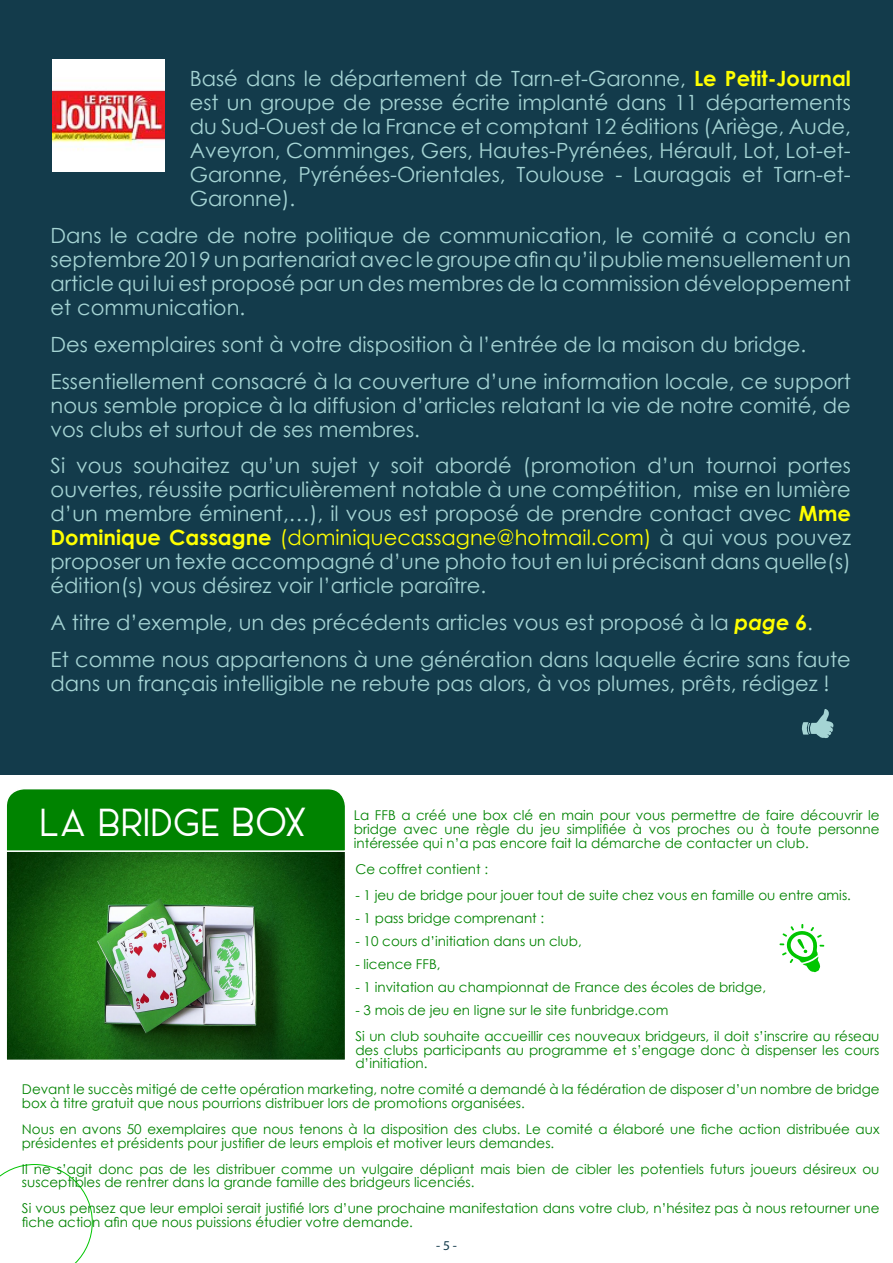
<style>
.page{position:relative;width:893px;height:1263px;background:#fff}
.page>*{position:absolute;margin:0;border:0;box-sizing:border-box;transform-origin:0 0}
.t1{font:39px "AL Le PORSCHE Personal Use Only";letter-spacing:.01em;color:#fff}
.Bulleted_List{font:21px/24px "Century Gothic";color:#a5d4d4;text-align:justify}
.Page_Text{font:13.5px/13.6px "Century Gothic";color:#008300}
.Bulleted_List-2{font:13.5px/13.6px "Century Gothic";color:#008300;text-align:justify}
.Bulleted_List-3{font:13.5px "Myriad Pro";color:#133b4b}
.s1{font-weight:700;color:#ff0}
.s2{color:#ff0}
.s3{font-weight:700;font-style:italic;color:#ff0}
.s4{font-size:40.5px}
</style>
<div class="page">
<div style="left:0;top:0;width:893px;height:774px;background:#133b4b"></div>
<svg style="left:801px;top:709px;width:33px;height:29px"></svg>
<img style="left:53px;top:60px;width:111px;height:111px">
<svg style="left:779px;top:924px;width:45px;height:48px"></svg>
<svg style="left:0;top:1164px;width:93px;height:99px"></svg>
<img style="left:8px;top:853px;width:335px;height:205px">
<div style="left:5px;top:850px;width:341px;height:211px;border:2px solid #fff"></div>
<svg style="left:5px;top:789px;width:341px;height:64px;background:#0b870b"></svg>
<p class="Bulleted_List" style="left:190px;top:66px;width:663px">Basé dans le département de Tarn-et-Garonne, <span class="s1">Le Petit-Journal </span>est un groupe de presse écrite implanté dans 11 départements du Sud-Ouest de la France et comptant 12 éditions (Ariège, Aude, Aveyron, Comminges, Gers, Hautes-Pyrénées, Hérault, Lot, Lot-et-Garonne, Pyrénées-Orientales, Toulouse - Lauragais et Tarn-et-Garonne).</p>
<p class="Bulleted_List" style="left:51px;top:223px;width:802px">Dans le cadre de notre politique de communication, le comité a conclu en septembre 2019 un partenariat avec le groupe afin qu’il publie mensuellement un article qui lui est proposé par un des membres de la commission développement et communication.</p>
<p class="Bulleted_List" style="left:51px;top:332px;width:757px">Des exemplaires sont à votre disposition à l’entrée de la maison du bridge.</p>
<p class="Bulleted_List" style="left:51px;top:369px;width:802px">Essentiellement consacré à la couverture d’une information locale, ce support nous semble propice à la diffusion d’articles relatant la vie de notre comité, de vos clubs et surtout de ses membres.</p>
<p class="Bulleted_List" style="left:51px;top:453px;width:802px">Si vous souhaitez qu’un sujet y soit abordé (promotion d’un tournoi portes ouvertes, réussite particulièrement notable à une compétition, mise en lumière d’un membre éminent,…), il vous est proposé de prendre contact avec <span class="s1">Mme Dominique Cassagne</span> <span class="s2">(dominiquecassagne@hotmail.com)</span> à qui vous pouvez proposer un texte accompagné d’une photo tout en lui précisant dans quelle(s) édition(s) vous désirez voir l’article paraître.</p>
<p class="Bulleted_List" style="left:51px;top:610px;width:764px">A titre d’exemple, un des précédents articles vous est proposé à la <span class="s3">page 6</span>.</p>
<p class="Bulleted_List" style="left:51px;top:647px;width:802px">Et comme nous appartenons à une génération dans laquelle écrire sans faute dans un français intelligible ne rebute pas alors, à vos plumes, prêts, rédigez !</p>
<p class="t1" style="left:42px;top:801px;width:269px">LA BRIDGE <span class="s4">BOX</span></p>
<p class="Bulleted_List-2" style="left:354px;top:808px;width:527px">La FFB a créé une box clé en main pour vous permettre de faire découvrir le bridge avec une règle du jeu simplifiée à vos proches ou à toute personne intéressée qui n’a pas encore fait la démarche de contacter un club.</p>
<p class="Page_Text" style="left:355px;top:862px;width:134px">Ce coffret contient :</p>
<p class="Page_Text" style="left:355px;top:888px;width:497px">- 1 jeu de bridge pour jouer tout de suite chez vous en famille ou entre amis.</p>
<p class="Page_Text" style="left:355px;top:911px;width:190px">- 1 pass bridge comprenant :</p>
<p class="Page_Text" style="left:355px;top:934px;width:228px">- 10 cours d’initiation dans un club,</p>
<p class="Page_Text" style="left:355px;top:957px;width:87px">- licence FFB,</p>
<p class="Page_Text" style="left:355px;top:980px;width:412px">- 1 invitation au championnat de France des écoles de bridge,</p>
<p class="Page_Text" style="left:355px;top:1003px;width:315px">- 3 mois de jeu en ligne sur le site funbridge.com</p>
<p class="Page_Text" style="left:355px;top:1029px;width:526px;text-align:justify">Si un club souhaite accueillir ces nouveaux bridgeurs, il doit s’inscrire au réseau des clubs participants au programme et s’engage donc à dispenser les cours d’initiation.</p>
<p class="Page_Text" style="left:22px;top:1082px;width:859px">Devant le succès mitigé de cette opération marketing, notre comité a demandé à la fédération de disposer d’un nombre de bridge box à titre gratuit que nous pourrions distribuer lors de promotions organisées.</p>
<p class="Page_Text" style="left:22px;top:1122px;width:859px">Nous en avons 50 exemplaires que nous tenons à la disposition des clubs. Le comité a élaboré une fiche action distribuée aux présidentes et présidents pour justifier de leurs emplois et motiver leurs demandes.</p>
<p class="Page_Text" style="left:22px;top:1161px;width:859px">Il ne s’agit donc pas de les distribuer comme un vulgaire dépliant mais bien de cibler les potentiels futurs joueurs désireux ou susceptibles de rentrer dans la grande famille des bridgeurs licenciés.</p>
<p class="Page_Text" style="left:22px;top:1201px;width:859px">Si vous pensez que leur emploi serait justifié lors d’une prochaine manifestation dans votre club, n’hésitez pas à nous retourner une fiche action afin que nous puissions étudier votre demande.</p>
<p class="Bulleted_List-3" style="left:436px;top:1237px;width:22px">- 5 -</p>
</div>
